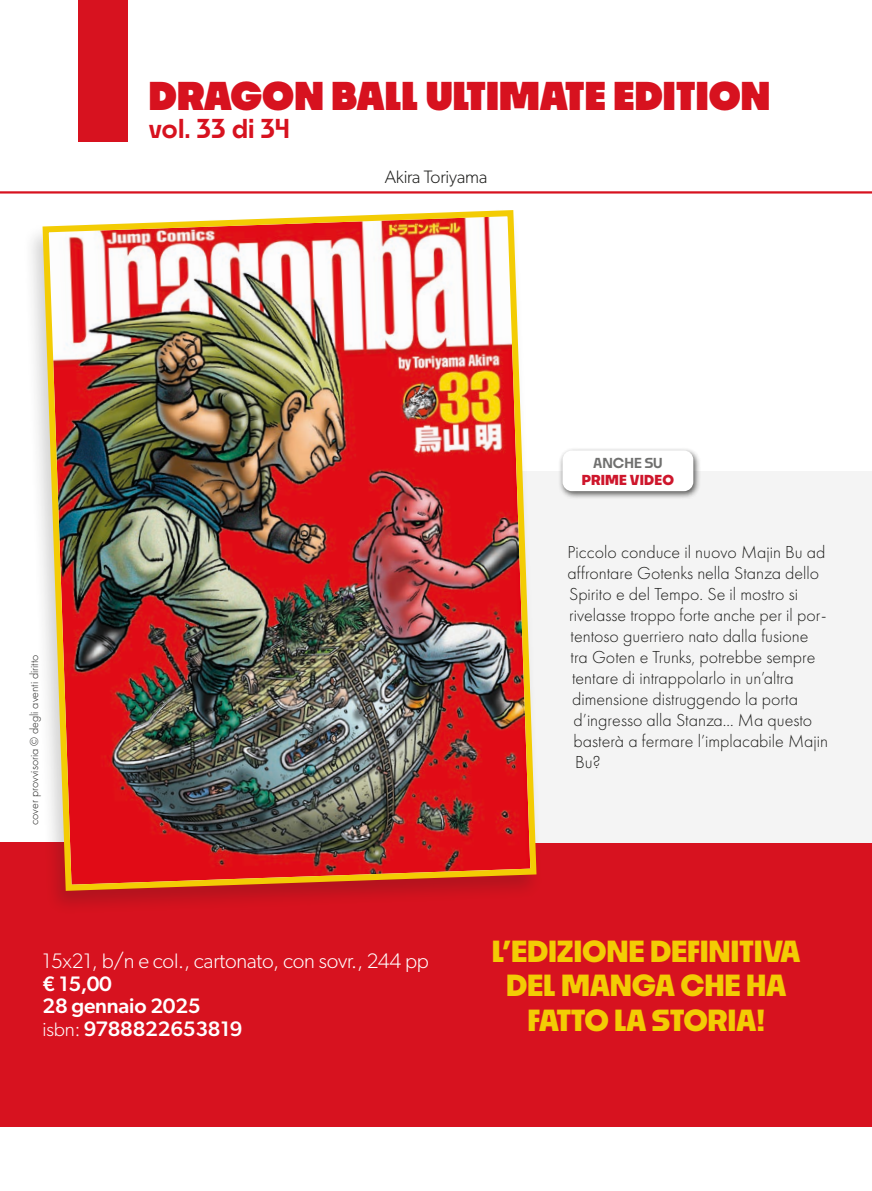
<style>
.page{position:relative;width:872px;height:1191px;background:#fff}
.page>*{position:absolute;margin:0;border:0;box-sizing:border-box;transform-origin:0 0}
.t1{font:900 37.5px "Noka";color:#d7121f}
.t2{font:700 28.5px/34.5px "Noka";letter-spacing:-.01em;color:#f3cc04;text-align:center}
.t3{font:600 25.5px "Noka";letter-spacing:-.02em;color:#d7121f}
.t4{font:300 21px/22.5px "Gibson";letter-spacing:-.01em;color:#fff}
.t5{font:500 21px/22.5px "Gibson";letter-spacing:-.01em;color:#fff}
.t6{font:300 18px "Futura PT";color:#1d1d1b}
.t7{font:300 18px "Gibson";letter-spacing:-.01em;color:#1d1d1b}
.t8{font:700 13.5px "Noka";letter-spacing:.01em;color:#ce162c}
.t9{font:600 13.5px "Noka";color:#70706f}
.t10{font:300 12px "Futura PT";color:#1d1d1b}
.s1{font-weight:500}
.s2{font-weight:300;font-size:19.5px}
</style>
<div class="page">
<div style="left:78px;top:0;width:50px;height:141px;background:#d7121f"></div>
<div style="left:0;top:842px;width:872px;height:285px;background:#d7121f"></div>
<hr style="left:0;top:191px;width:872px;height:2px;background:#d7121f">
<div style="left:438px;top:471px;width:434px;height:371px;background:#f4f4f4"></div>
<div style="left:22px;top:207px;width:521px;height:708px;background:#1d1d1b;opacity:.2"></div>
<img style="left:39px;top:207px;width:500px;height:687px">
<div style="left:558px;top:447px;width:143px;height:53px;background:#1d1d1b;opacity:.75"></div>
<div style="left:562px;top:450px;width:131px;height:41px;background:#fff;border-radius:9px"></div>
<p class="t1" style="left:149px;top:72px;width:623px">DRAGON BALL ULTIMATE EDITION</p>
<p class="t3" style="left:149px;top:113px;width:143px">vol. 33 di 34</p>
<p class="t7" style="left:385px;top:165px;width:104px">Akira Toriyama</p>
<p class="t10" style="left:27px;top:825px;width:172px;rotate:-90deg">cover provvisoria © degli aventi diritto</p>
<p class="t4" style="left:43px;top:949px;width:388px">15x21, b/n e col., cartonato, con sovr., 244 pp <span class="s1">€ 15,00</span></p>
<p class="t5" style="left:43px;top:994px;width:201px">28 gennaio 2025 <span class="s2">isbn:</span> 9788822653819</p>
<p class="t9" style="left:593px;top:454px;width:71px">ANCHE SU</p>
<p class="t8" style="left:582px;top:471px;width:94px">PRIME VIDEO</p>
<p class="t6" style="left:567px;top:542px;width:259px">Piccolo conduce il nuovo Majin Bu ad</p>
<p class="t6" style="left:567px;top:563px;width:253px">affrontare Gotenks nella Stanza dello</p>
<p class="t6" style="left:569px;top:584px;width:230px">Spirito e del Tempo. Se il mostro si</p>
<p class="t6" style="left:569px;top:605px;width:259px">rivelasse troppo forte anche per il por-</p>
<p class="t6" style="left:570px;top:626px;width:239px">tentoso guerriero nato dalla fusione</p>
<p class="t6" style="left:570px;top:647px;width:246px">tra Goten e Trunks, potrebbe sempre</p>
<p class="t6" style="left:572px;top:668px;width:223px">tentare di intrappolarlo in un’altra</p>
<p class="t6" style="left:572px;top:689px;width:227px">dimensione distruggendo la porta</p>
<p class="t6" style="left:573px;top:710px;width:240px">d’ingresso alla Stanza… Ma questo</p>
<p class="t6" style="left:573px;top:731px;width:256px">basterà a fermare l’implacabile Majin</p>
<p class="t6" style="left:575px;top:752px;width:27px">Bu?</p>
<p class="t2" style="left:492px;top:933px;width:310px">L’EDIZIONE DEFINITIVA<br>DEL MANGA CHE HA<br>FATTO LA STORIA!</p>
</div>
